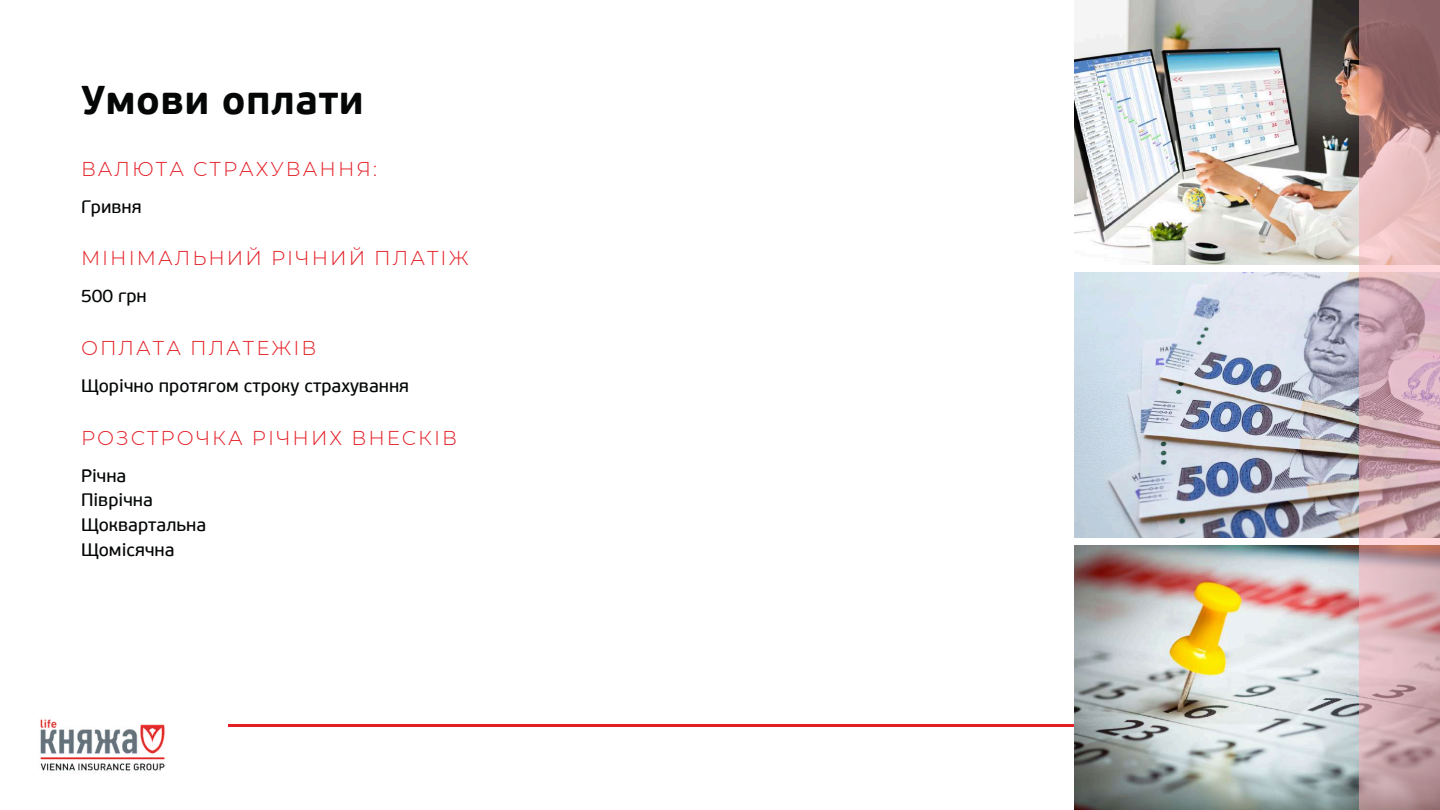
<style>
.page{position:relative;width:1440px;height:810px;background:#fff}
.page>*{position:absolute;margin:0;border:0;box-sizing:border-box;transform-origin:0 0}
.t1{font:700 40px "PF Beau Sans Pro";letter-spacing:.01em;color:#050707}
.t2{font:300 20px "Montserrat";letter-spacing:.1em;color:#e31e25}
.t3{font:18px/24.8px "PF Beau Sans Pro Bbook";color:#050707}
</style>
<div class="page">
<hr style="left:228px;top:724px;width:1131px;height:3px;background:#e31e25">
<img style="left:1074px;top:0;width:285px;height:265px">
<img style="left:1074px;top:272px;width:285px;height:266px">
<img style="left:1074px;top:545px;width:285px;height:265px">
<svg style="left:1359px;top:0;width:81px;height:810px"></svg>
<img style="left:40px;top:719px;width:125px;height:53px">
<h1 class="t1" style="left:81px;top:84px;width:284px">Умови оплати</h1>
<p class="t2" style="left:81px;top:156px;width:298px">ВАЛЮТА СТРАХУВАННЯ:</p>
<p class="t3" style="left:81px;top:196px;width:62px">Гривня</p>
<p class="t2" style="left:81px;top:246px;width:389px">МІНІМАЛЬНИЙ РІЧНИЙ ПЛАТІЖ</p>
<p class="t3" style="left:81px;top:285px;width:67px">500 грн</p>
<p class="t2" style="left:81px;top:336px;width:237px">ОПЛАТА ПЛАТЕЖІВ</p>
<p class="t3" style="left:81px;top:375px;width:330px">Щорічно протягом строку страхування</p>
<p class="t2" style="left:81px;top:425px;width:378px">РОЗСТРОЧКА РІЧНИХ ВНЕСКІВ</p>
<p class="t3" style="left:81px;top:465px;width:127px">Річна<br>Піврічна<br>Щоквартальна<br>Щомісячна</p>
</div>
